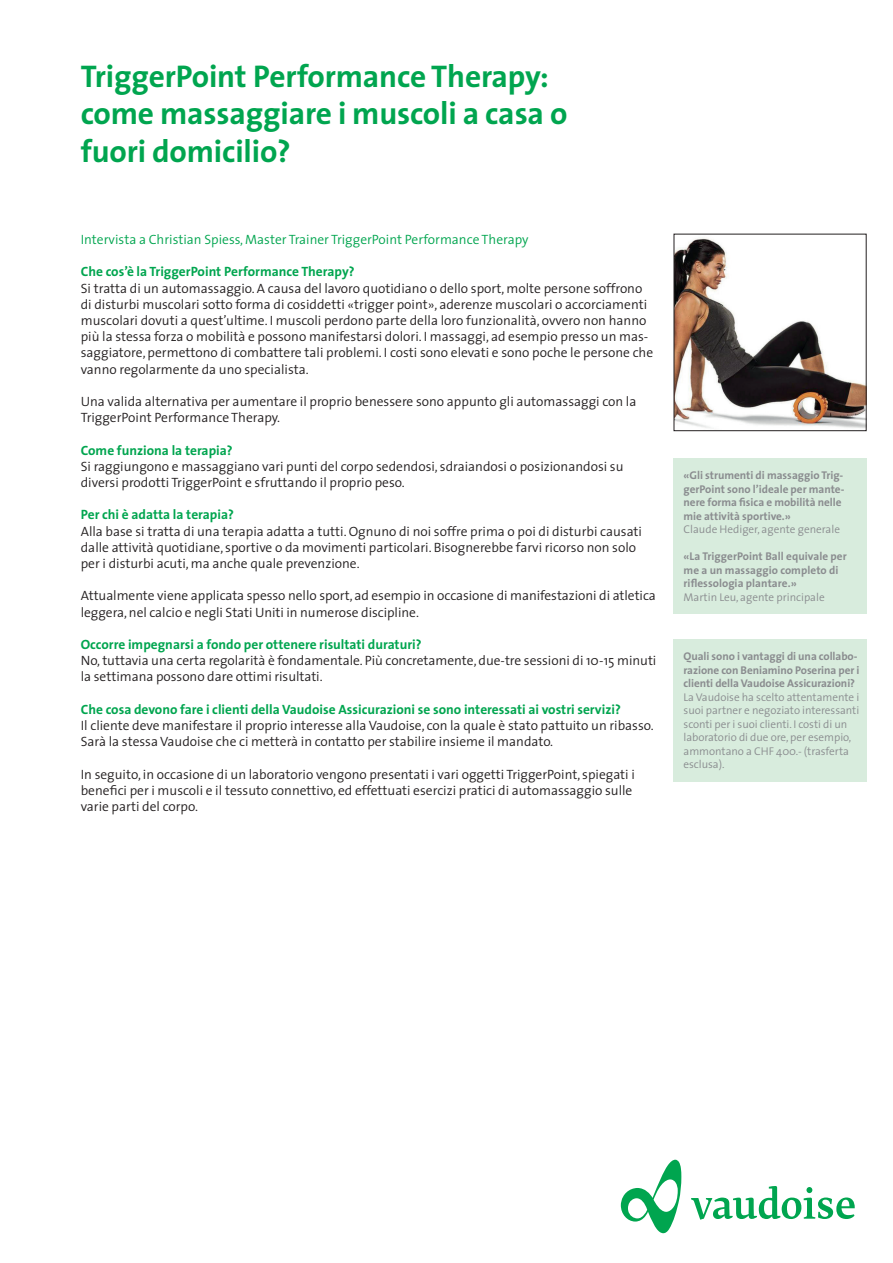
<style>
.page{position:relative;width:893px;height:1263px;background:#fff}
.page>*{position:absolute;margin:0;border:0;box-sizing:border-box;transform-origin:0 0}
.t1{font:700 31.5px/37.8px "The Sans";letter-spacing:-.005em;color:#00a54f}
.t2{font:300 13.5px/16.2px "The Sans";color:#231f20}
.t3{font:700 13.5px "The Sans";color:#00a54f}
.t4{font:300 13.5px "The Sans";color:#00a54f}
.t5{font:700 11.25px/13.5px "The Sans";color:#8a8c8f}
.t6{font:300 11.25px/13.5px "The Sans";letter-spacing:-.005em;color:#8a8c8f}
</style>
<div class="page">
<svg style="left:621px;top:1160px;width:234px;height:73px"></svg>
<div style="left:673px;top:458px;width:193px;height:155px;background:#d8ecdd"></div>
<div style="left:673px;top:639px;width:193px;height:142px;background:#d8ecdd"></div>
<img style="left:676px;top:238px;width:188px;height:190px">
<div style="left:674px;top:234px;width:192px;height:197px;border:1px solid #231f20"></div>
<h1 class="t1" style="left:81px;top:56px;width:488px">TriggerPoint Performance Therapy: come massaggiare i muscoli a casa o fuori domicilio?</h1>
<p class="t4" style="left:81px;top:228px;width:449px">Intervista a Christian Spiess, Master Trainer TriggerPoint Performance Therapy</p>
<p class="t3" style="left:81px;top:260px;width:275px">Che cos’è la TriggerPoint Performance Therapy?</p>
<p class="t2" style="left:81px;top:279px;width:574px">Si tratta di un automassaggio. A causa del lavoro quotidiano o dello sport, molte persone soffrono di disturbi muscolari sotto forma di cosiddetti «trigger point», aderenze muscolari o accorciamenti muscolari dovuti a quest’ultime. I muscoli perdono parte della loro funzionalità, ovvero non hanno più la stessa forza o mobilità e possono manifestarsi dolori. I massaggi, ad esempio presso un mas&shy;saggiatore, permettono di combattere tali problemi. I costi sono elevati e sono poche le persone che vanno regolarmente da uno specialista.</p>
<p class="t2" style="left:81px;top:393px;width:557px">Una valida alternativa per aumentare il proprio benessere sono appunto gli automassaggi con la<br>TriggerPoint Performance Therapy.</p>
<p class="t3" style="left:81px;top:439px;width:153px">Come funziona la terapia?</p>
<p class="t2" style="left:81px;top:458px;width:544px">Si raggiungono e massaggiano vari punti del corpo sedendosi, sdraiandosi o posizionandosi su diversi prodotti TriggerPoint e sfruttando il proprio peso.</p>
<p class="t3" style="left:81px;top:503px;width:155px">Per chi è adatta la terapia?</p>
<p class="t2" style="left:81px;top:522px;width:563px">Alla base si tratta di una terapia adatta a tutti. Ognuno di noi soffre prima o poi di disturbi causati dalle attività quotidiane, sportive o da movimenti particolari. Bisognerebbe farvi ricorso non solo per i disturbi acuti, ma anche quale prevenzione.</p>
<p class="t2" style="left:81px;top:587px;width:577px">Attualmente viene applicata spesso nello sport, ad esempio in occasione di manifestazioni di atletica leggera, nel calcio e negli Stati Uniti in numerose discipline.</p>
<p class="t3" style="left:81px;top:633px;width:342px">Occorre impegnarsi a fondo per ottenere risultati duraturi?</p>
<p class="t2" style="left:81px;top:652px;width:577px">No, tuttavia una certa regolarità è fondamentale. Più concretamente, due-tre sessioni di 10-15 minuti la settimana possono dare ottimi risultati.</p>
<p class="t3" style="left:81px;top:698px;width:542px">Che cosa devono fare i clienti della Vaudoise Assicurazioni se sono interessati ai vostri servizi?</p>
<p class="t2" style="left:81px;top:717px;width:574px">Il cliente deve manifestare il proprio interesse alla Vaudoise, con la quale è stato pattuito un ribasso.<br>Sarà la stessa Vaudoise che ci metterà in contatto per stabilire insieme il mandato.</p>
<p class="t2" style="left:81px;top:765px;width:555px">In seguito, in occasione di un laboratorio vengono presentati i vari oggetti TriggerPoint, spiegati i benefici per i muscoli e il tessuto connettivo, ed effettuati esercizi pratici di automassaggio sulle varie parti del corpo.</p>
<p class="t5" style="left:684px;top:469px;width:162px">«Gli strumenti di massaggio Trig&shy;gerPoint sono l’ideale per mante&shy;nere forma fisica e mobilità nelle mie attività sportive.»</p>
<p class="t6" style="left:684px;top:523px;width:158px">Claude Hediger, agente generale</p>
<p class="t5" style="left:684px;top:550px;width:165px">«La TriggerPoint Ball equivale per me a un massaggio completo di riflessologia plantare.»</p>
<p class="t6" style="left:684px;top:590px;width:143px">Martin Leu, agente principale</p>
<p class="t5" style="left:684px;top:649px;width:177px">Quali sono i vantaggi di una collabo&shy;razione con Beniamino Poserina per i clienti della Vaudoise Assicurazioni?</p>
<p class="t6" style="left:684px;top:690px;width:177px">La Vaudoise ha scelto attentamente i suoi partner e negoziato interessanti sconti per i suoi clienti. I costi di un laboratorio di due ore, per esempio, ammontano a CHF 400.- (trasferta esclusa).</p>
</div>
